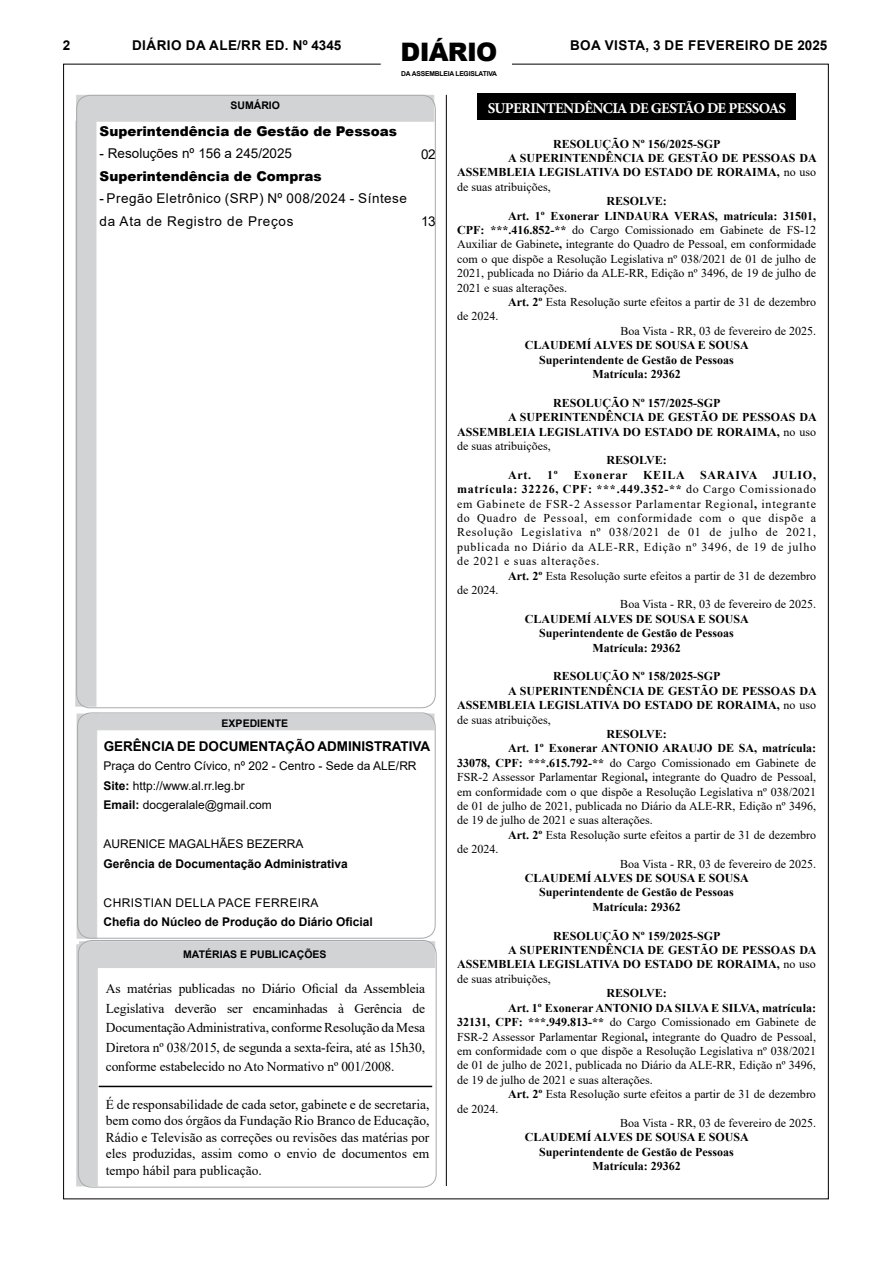
<style>
.page{position:relative;width:893px;height:1263px;background:#fff}
.page>*{position:absolute;margin:0;border:0;box-sizing:border-box;transform-origin:0 0}
.t1{font:900 25.5px "Arial";letter-spacing:-.03em;color:#000}
.t2{font:700 15px "Minion Pro";letter-spacing:-.04em;color:#fff}
.t3{font:13.5px/19.5px "Times New Roman";letter-spacing:-.005em;color:#000;text-align:justify}
.t4{font:13.5px/22.5px "Arial";letter-spacing:.035em;color:#000}
.t5{font:900 13.5px "Arial";color:#000}
.t6{font:700 13.5px "Arial";letter-spacing:.035em;color:#000}
.t7{font:700 13.5px "Arial";letter-spacing:-.005em;color:#000}
.t8{font:13.5px "Arial";color:#000}
.t9{font:12px "Times New Roman";color:#000}
.t10{font:700 12px/14.4px "Times New Roman";color:#000;text-align:center}
.t11{font:12px "Times New Roman";letter-spacing:.06em;color:#000}
.t12{font:12px/19.5px "Arial";color:#000}
.t13{font:700 12px "Arial";color:#000}
.t14{font:700 12px "Times New Roman";letter-spacing:.06em;color:#000}
.t15{font:12px "Arial";letter-spacing:.035em;color:#000}
.t16{font:700 10.5px "Arial";color:#000}
.t17{font:700 6.75px "Arial";letter-spacing:-.03em;color:#000}
.s1{font-weight:700}
.s2{font-weight:400}
</style>
<div class="page">
<hr style="left:446px;top:95px;width:1px;height:1091px;background:#000">
<div style="left:76px;top:95px;width:358px;height:27px;background:#d1d3d4"></div>
<div style="left:75px;top:121px;width:21px;height:585px;background:#d1d3d4;border:1px solid #d1d3d4"></div>
<div style="left:77px;top:714px;width:20px;height:224px;background:#d1d3d4"></div>
<div style="left:76px;top:944px;width:22px;height:242px;background:#d1d3d4"></div>
<div style="left:79px;top:941px;width:356px;height:27px;background:#d1d3d4"></div>
<hr style="left:99px;top:1086px;width:333px;height:1px;background:#000">
<div style="left:96px;top:714px;width:338px;height:16px;background:#d1d3d4"></div>
<div style="left:77px;top:712px;width:359px;height:226px;border:1px solid #a7a9ac;border-radius:14px"></div>
<div style="left:78px;top:940px;width:359px;height:247px;border:1px solid #a7a9ac;border-radius:14px"></div>
<div style="left:477px;top:93px;width:319px;height:27px;background:#000"></div>
<p class="t7" style="left:63px;top:36px;width:9px">2</p>
<p class="t6" style="left:132px;top:35px;width:211px">DIÁRIO DA ALE/RR ED. Nº 4345</p>
<p class="t6" style="left:570px;top:35px;width:259px">BOA VISTA, 3 DE FEVEREIRO DE 2025</p>
<h1 class="t1" style="left:401px;top:34px;width:98px">DIÁRIO</h1>
<p class="t17" style="left:401px;top:68px;width:97px">DA ASSEMBLEIA LEGISLATIVA</p>
<p class="t16" style="left:230px;top:98px;width:51px">SUMÁRIO</p>
<p class="t5" style="left:100px;top:121px;width:299px">Superintendência de Gestão de Pessoas</p>
<p class="t8" style="left:100px;top:144px;width:194px">- Resoluções nº 156 a 245/2025</p>
<p class="t5" style="left:100px;top:166px;width:224px">Superintendência de Compras</p>
<p class="t4" style="left:100px;top:187px;width:309px">- Pregão Eletrônico (SRP) Nº 008/2024 - Síntese da Ata de Registro de Preços</p>
<p class="t4" style="left:421px;top:143px;width:16px">02</p>
<p class="t4" style="left:421px;top:210px;width:16px">13</p>
<p class="t16" style="left:222px;top:716px;width:68px">EXPEDIENTE</p>
<p class="t7" style="left:104px;top:737px;width:328px">GERÊNCIA DE DOCUMENTAÇÃO ADMINISTRATIVA</p>
<p class="t12" style="left:103px;top:756px;width:315px">Praça do Centro Cívico, nº 202 - Centro - Sede da ALE/RR<br><span class="s1">Site:</span> http://www.al.rr.leg.br<br><span class="s1">Email:</span> docgeralale@gmail.com</p>
<p class="t12" style="left:103px;top:834px;width:202px">AURENICE MAGALHÃES BEZERRA</p>
<p class="t13" style="left:103px;top:855px;width:246px">Gerência de Documentação Administrativa</p>
<p class="t15" style="left:104px;top:894px;width:216px">CHRISTIAN DELLA PACE FERREIRA</p>
<p class="t13" style="left:103px;top:914px;width:271px">Chefia do Núcleo de Produção do Diário Oficial</p>
<p class="t16" style="left:183px;top:947px;width:145px">MATÉRIAS E PUBLICAÇÕES</p>
<p class="t3" style="left:106px;top:979px;width:321px">As matérias publicadas no Diário Oficial da Assembleia Legislativa deverão ser encaminhadas à Gerência de Documentação Administrativa, conforme Resolução da Mesa Diretora nº 038/2015, de segunda a sexta-feira, até as 15h30, conforme estabelecido no Ato Normativo nº 001/2008.</p>
<p class="t3" style="left:106px;top:1096px;width:325px;line-height:16.5px">É de responsabilidade de cada setor, gabinete e de secretaria, bem como dos órgãos da Fundação Rio Branco de Educação, Rádio e Televisão as correções ou revisões das matérias por eles produzidas, assim como o envio de documentos em tempo hábil para publicação.</p>
<p class="t2" style="left:488px;top:98px;width:300px">SUPERINTENDÊNCIA DE GESTÃO DE PESSOAS</p>
<p class="t10" style="left:553px;top:136px;width:169px">RESOLUÇÃO Nº 156/2025-SGP</p>
<p class="t10" style="left:508px;top:150px;width:310px">A SUPERINTENDÊNCIA DE GESTÃO DE PESSOAS DA</p>
<p class="t10" style="left:457px;top:165px;width:360px">ASSEMBLEIA LEGISLATIVA DO ESTADO DE RORAIMA, <span class="s2">no uso</span></p>
<p class="t9" style="left:457px;top:178px;width:95px">de suas atribuições,</p>
<p class="t10" style="left:606px;top:194px;width:62px">RESOLVE:</p>
<p class="t10" style="left:508px;top:208px;width:309px">Art. 1º Exonerar LINDAURA VERAS, matrícula: 31501,</p>
<p class="t9" style="left:457px;top:221px;width:360px"><span class="s1">CPF: ***.416.852-**</span> do Cargo Comissionado em Gabinete de FS-12</p>
<p class="t9" style="left:457px;top:236px;width:360px">Auxiliar de Gabinete<span class="s1">,</span> integrante do Quadro de Pessoal, em conformidade</p>
<p class="t9" style="left:457px;top:250px;width:360px">com o que dispõe a Resolução Legislativa nº 038/2021 de 01 de julho de</p>
<p class="t9" style="left:457px;top:265px;width:360px">2021, publicada no Diário da ALE-RR, Edição nº 3496, de 19 de julho de</p>
<p class="t9" style="left:457px;top:279px;width:111px">2021 e suas alterações.</p>
<p class="t9" style="left:508px;top:293px;width:309px"><span class="s1">Art. 2º</span> Esta Resolução surte efeitos a partir de 31 de dezembro</p>
<p class="t9" style="left:457px;top:308px;width:43px">de 2024.</p>
<p class="t9" style="left:620px;top:322px;width:197px">Boa Vista - RR, 03 de fevereiro de 2025.</p>
<p class="t10" style="left:525px;top:338px;width:225px">CLAUDEMÍ ALVES DE SOUSA E SOUSA<br>Superintendente de Gestão de Pessoas<br>Matrícula: 29362</p>
<p class="t10" style="left:553px;top:395px;width:169px">RESOLUÇÃO Nº 157/2025-SGP</p>
<p class="t10" style="left:508px;top:410px;width:310px">A SUPERINTENDÊNCIA DE GESTÃO DE PESSOAS DA</p>
<p class="t10" style="left:457px;top:424px;width:360px">ASSEMBLEIA LEGISLATIVA DO ESTADO DE RORAIMA, <span class="s2">no uso</span></p>
<p class="t9" style="left:457px;top:437px;width:95px">de suas atribuições,</p>
<p class="t10" style="left:606px;top:453px;width:62px">RESOLVE:</p>
<p class="t10" style="left:508px;top:467px;width:25px">Art.</p>
<p class="t10" style="left:547px;top:467px;width:12px">1º</p>
<p class="t14" style="left:574px;top:466px;width:55px">Exonerar</p>
<p class="t10" style="left:643px;top:467px;width:43px">KEILA</p>
<p class="t14" style="left:700px;top:466px;width:59px">SARAIVA</p>
<p class="t10" style="left:773px;top:467px;width:45px">JULIO,</p>
<p class="t14" style="left:457px;top:481px;width:360px">matrícula: 32226, CPF: ***.449.352-** <span class="s2">do Cargo Comissionado</span></p>
<p class="t11" style="left:457px;top:495px;width:360px">em Gabinete de FSR-2 Assessor Parlamentar Regional<span class="s1">,</span> integrante</p>
<p class="t11" style="left:457px;top:509px;width:360px">do Quadro de Pessoal, em conformidade com o que dispõe a</p>
<p class="t11" style="left:457px;top:524px;width:360px">Resolução Legislativa nº 038/2021 de 01 de julho de 2021,</p>
<p class="t11" style="left:457px;top:538px;width:360px">publicada no Diário da ALE-RR, Edição nº 3496, de 19 de julho</p>
<p class="t11" style="left:457px;top:553px;width:144px">de 2021 e suas alterações.</p>
<p class="t9" style="left:508px;top:567px;width:309px"><span class="s1">Art. 2º</span> Esta Resolução surte efeitos a partir de 31 de dezembro</p>
<p class="t9" style="left:457px;top:581px;width:43px">de 2024.</p>
<p class="t9" style="left:620px;top:596px;width:197px">Boa Vista - RR, 03 de fevereiro de 2025.</p>
<p class="t10" style="left:525px;top:611px;width:225px">CLAUDEMÍ ALVES DE SOUSA E SOUSA<br>Superintendente de Gestão de Pessoas<br>Matrícula: 29362</p>
<p class="t10" style="left:553px;top:669px;width:169px">RESOLUÇÃO Nº 158/2025-SGP</p>
<p class="t10" style="left:508px;top:683px;width:310px">A SUPERINTENDÊNCIA DE GESTÃO DE PESSOAS DA</p>
<p class="t10" style="left:457px;top:698px;width:360px">ASSEMBLEIA LEGISLATIVA DO ESTADO DE RORAIMA, <span class="s2">no uso</span></p>
<p class="t9" style="left:457px;top:711px;width:95px">de suas atribuições,</p>
<p class="t10" style="left:606px;top:726px;width:62px">RESOLVE:</p>
<p class="t10" style="left:508px;top:741px;width:309px">Art. 1º Exonerar ANTONIO ARAUJO DE SA, matrícula:</p>
<p class="t9" style="left:457px;top:754px;width:360px"><span class="s1">33078, CPF: ***.615.792-**</span> do Cargo Comissionado em Gabinete de</p>
<p class="t9" style="left:457px;top:769px;width:360px">FSR-2 Assessor Parlamentar Regional<span class="s1">,</span> integrante do Quadro de Pessoal,</p>
<p class="t9" style="left:457px;top:783px;width:360px">em conformidade com o que dispõe a Resolução Legislativa nº 038/2021</p>
<p class="t9" style="left:457px;top:797px;width:360px">de 01 de julho de 2021, publicada no Diário da ALE-RR, Edição nº 3496,</p>
<p class="t9" style="left:457px;top:812px;width:197px">de 19 de julho de 2021 e suas alterações.</p>
<p class="t9" style="left:508px;top:826px;width:309px"><span class="s1">Art. 2º</span> Esta Resolução surte efeitos a partir de 31 de dezembro</p>
<p class="t9" style="left:457px;top:841px;width:43px">de 2024.</p>
<p class="t9" style="left:620px;top:855px;width:197px">Boa Vista - RR, 03 de fevereiro de 2025.</p>
<p class="t10" style="left:525px;top:870px;width:225px">CLAUDEMÍ ALVES DE SOUSA E SOUSA<br>Superintendente de Gestão de Pessoas<br>Matrícula: 29362</p>
<p class="t10" style="left:553px;top:928px;width:169px">RESOLUÇÃO Nº 159/2025-SGP</p>
<p class="t10" style="left:508px;top:942px;width:310px">A SUPERINTENDÊNCIA DE GESTÃO DE PESSOAS DA</p>
<p class="t10" style="left:457px;top:957px;width:360px">ASSEMBLEIA LEGISLATIVA DO ESTADO DE RORAIMA, <span class="s2">no uso</span></p>
<p class="t9" style="left:457px;top:970px;width:95px">de suas atribuições,</p>
<p class="t10" style="left:606px;top:986px;width:62px">RESOLVE:</p>
<p class="t10" style="left:508px;top:1000px;width:309px">Art. 1º Exonerar ANTONIO DA SILVA E SILVA, matrícula:</p>
<p class="t9" style="left:457px;top:1013px;width:360px"><span class="s1">32131, CPF: ***.949.813-**</span> do Cargo Comissionado em Gabinete de</p>
<p class="t9" style="left:457px;top:1028px;width:360px">FSR-2 Assessor Parlamentar Regional<span class="s1">,</span> integrante do Quadro de Pessoal,</p>
<p class="t9" style="left:457px;top:1042px;width:360px">em conformidade com o que dispõe a Resolução Legislativa nº 038/2021</p>
<p class="t9" style="left:457px;top:1057px;width:360px">de 01 de julho de 2021, publicada no Diário da ALE-RR, Edição nº 3496,</p>
<p class="t9" style="left:457px;top:1071px;width:197px">de 19 de julho de 2021 e suas alterações.</p>
<p class="t9" style="left:508px;top:1085px;width:309px"><span class="s1">Art. 2º</span> Esta Resolução surte efeitos a partir de 31 de dezembro</p>
<p class="t9" style="left:457px;top:1100px;width:43px">de 2024.</p>
<p class="t9" style="left:620px;top:1114px;width:197px">Boa Vista - RR, 03 de fevereiro de 2025.</p>
<p class="t10" style="left:525px;top:1130px;width:225px">CLAUDEMÍ ALVES DE SOUSA E SOUSA<br>Superintendente de Gestão de Pessoas<br>Matrícula: 29362</p>
</div>
